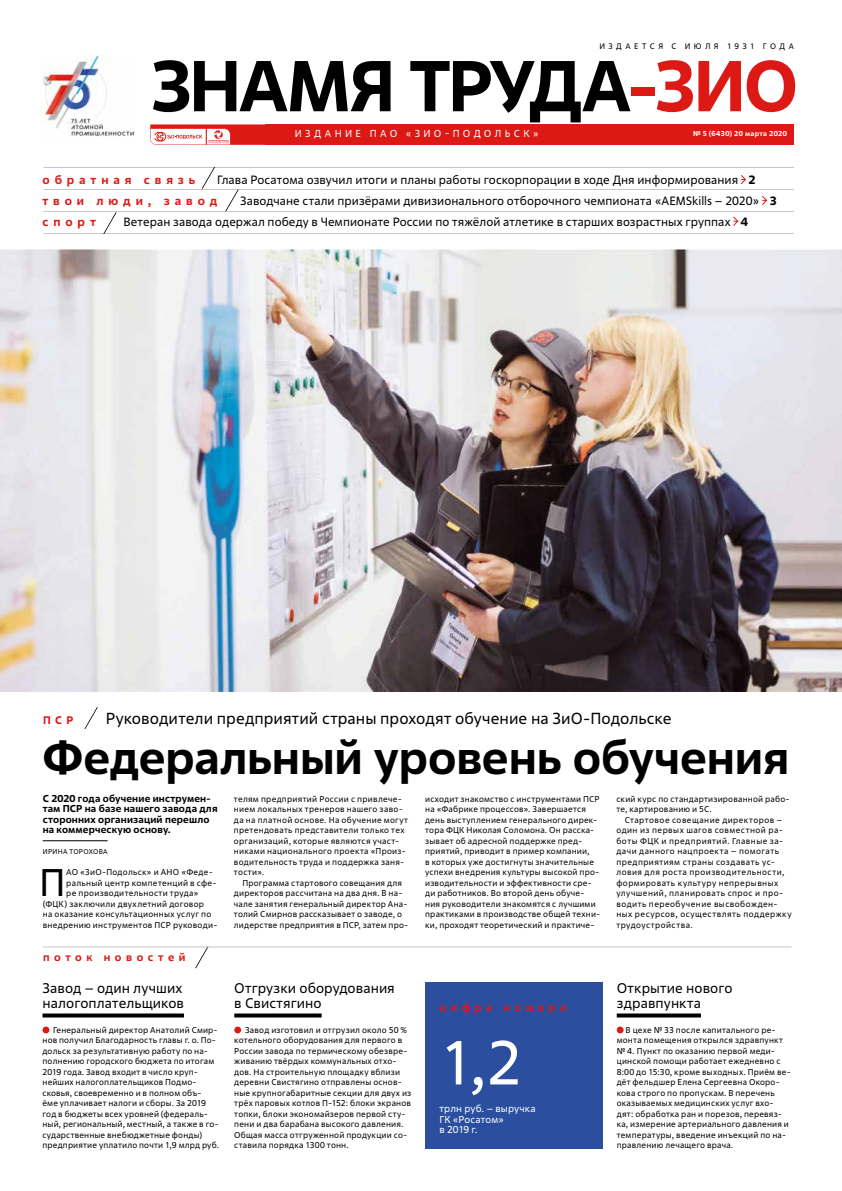
<style>
.page{position:relative;width:842px;height:1191px;background:#fff}
.page>*{position:absolute;margin:0;border:0;box-sizing:border-box;transform-origin:0 0}
.t1{font:700 71.7px "Rosatom";letter-spacing:-.03em;color:#000}
.t2{font:62px "Rosatom";color:#fff}
.t3{font:700 47px "Rosatom";letter-spacing:-.005em;color:#000}
.t4{font:38.5px "Rosatom";color:#000}
.t5{font:16px "Rosatom";letter-spacing:.005em;color:#000}
.t6{font:14px/15px "Rosatom";letter-spacing:.005em;color:#000}
.t7{font:12px/20.8px "Rosatom";letter-spacing:.005em;color:#000}
.t8{font:700 12px "Rosatom";letter-spacing:.405em;color:#dd1915}
.t9{font:700 11px "Rosatom";letter-spacing:.41em;color:#dd1915}
.t10{font:10.1px "Rosatom";letter-spacing:.32em;color:#fff}
.t11{font:700 10px/10.5px "Rosatom";letter-spacing:.015em;color:#000}
.t12{font:10px/10.5px "Rosatom";letter-spacing:.01em;color:#fff}
.t13{font:8.5px/10.5px "Rosatom";letter-spacing:.025em;color:#000}
.t14{font:8.5px/10.5px "Rosatom";letter-spacing:.05em;color:#000}
.t15{font:8px "Rosatom";letter-spacing:.425em;color:#000}
.t16{font:700 7.1px "Rosatom";letter-spacing:.055em;color:#fff}
.t17{font:7px "Rosatom";letter-spacing:.035em;color:#000}
.s1{color:#dd1915}
.s2{font-weight:700}
.s3{font-weight:700;color:#dd1915}
</style>
<div class="page">
<svg style="left:84px;top:707px;width:14px;height:22px"></svg>
<div style="left:265px;top:124px;width:529px;height:21px;background:#dd1915"></div>
<svg style="left:150px;top:124px;width:115px;height:21px"></svg>
<hr style="left:43px;top:167px;width:751px;height:1px;background:#c6c6c6">
<hr style="left:43px;top:189px;width:751px;height:1px;background:#c6c6c6">
<hr style="left:43px;top:211px;width:751px;height:1px;background:#c6c6c6">
<hr style="left:43px;top:233px;width:751px;height:1px;background:#c6c6c6">
<svg style="left:741px;top:175px;width:5px;height:9px"></svg>
<svg style="left:762px;top:196px;width:5px;height:9px"></svg>
<svg style="left:733px;top:216px;width:5px;height:10px"></svg>
<svg style="left:201px;top:167px;width:14px;height:22px"></svg>
<svg style="left:225px;top:189px;width:14px;height:23px"></svg>
<svg style="left:103px;top:212px;width:14px;height:22px"></svg>
<img style="left:43px;top:55px;width:92px;height:81px">
<hr style="left:43px;top:840px;width:65px;height:1px;background:#000">
<img style="left:0;top:249px;width:842px;height:443px">
<div style="left:425px;top:982px;width:177px;height:166px;background:#2b4f9e"></div>
<svg style="left:195px;top:947px;width:13px;height:21px"></svg>
<hr style="left:43px;top:946px;width:748px;height:1px;background:#c6c6c6">
<svg style="left:43px;top:1013px;width:141px;height:4px"></svg>
<div style="left:43px;top:1026px;width:6px;height:7px;background:#dd1915;border-radius:50%"></div>
<svg style="left:234px;top:1013px;width:88px;height:4px"></svg>
<div style="left:234px;top:1026px;width:7px;height:7px;background:#dd1915;border-radius:50%"></div>
<svg style="left:617px;top:1013px;width:84px;height:4px"></svg>
<div style="left:617px;top:1026px;width:7px;height:7px;background:#dd1915;border-radius:50%"></div>
<p class="t15" style="left:599px;top:41px;width:196px">ИЗДАЕТСЯ С ИЮЛЯ 1931 ГОДА</p>
<h1 class="t1" style="left:150px;top:40px;width:650px">ЗНАМЯ ТРУДА<span class="s1">-ЗИО</span></h1>
<p class="t10" style="left:295px;top:128px;width:245px">ИЗДАНИЕ ПАО «ЗИО-ПОДОЛЬСК»</p>
<p class="t16" style="left:693px;top:129px;width:95px">№ 5 (6430) 20 марта 2020</p>
<h3 class="t8" style="left:43px;top:172px;width:154px">обратная связь</h3>
<h3 class="t7" style="left:43px;top:169px;width:715px;text-indent:175px">Глава Росатома озвучил итоги и планы работы госкорпорации в ходе Дня информирования <span class="s2">2 </span><span class="s3">твои люди, завод</span></h3>
<h3 class="t7" style="left:240px;top:190px;width:538px">Заводчане стали призёрами дивизионального отборочного чемпионата «AEMSkills – 2020» <span class="s2">3</span></h3>
<h3 class="t8" style="left:43px;top:214px;width:55px">спорт</h3>
<h3 class="t7" style="left:124px;top:211px;width:626px">Ветеран завода одержал победу в Чемпионате России по тяжёлой атлетике в старших возрастных группах <span class="s2">4</span></h3>
<p class="t9" style="left:43px;top:713px;width:32px">ПСР</p>
<h3 class="t5" style="left:106px;top:708px;width:567px">Руководители предприятий страны проходят обучение на ЗиО-Подольске</h3>
<h3 class="t3" style="left:43px;top:726px;width:748px">Федеральный уровень обучения</h3>
<p class="t11" style="left:43px;top:793px;width:176px">С 2020 года обучение инструмен&shy;там ПСР на базе нашего завода для сторонних организаций перешло на коммерческую основу.</p>
<p class="t17" style="left:43px;top:847px;width:66px">ИРИНА ТОРОХОВА</p>
<h3 class="t4" style="left:39px;top:859px;width:28px">П</h3>
<p class="t13" style="left:66px;top:867px;width:148px">АО «ЗиО-Подольск» и АНО «Феде-</p>
<p class="t13" style="left:66px;top:877px;width:152px">ральный центр компетенций в сфе-</p>
<p class="t13" style="left:66px;top:888px;width:134px">ре производительности труда»</p>
<p class="t13" style="left:43px;top:898px;width:163px">(ФЦК) заключили двухлетний договор</p>
<p class="t13" style="left:43px;top:909px;width:170px">на оказание консультационных услуг по</p>
<p class="t13" style="left:43px;top:919px;width:176px">внедрению инструментов ПСР руководи-</p>
<p class="t9" style="left:43px;top:950px;width:144px">поток новостей</p>
<h3 class="t6" style="left:43px;top:980px;width:143px">Завод – один лучших налогоплательщиков</h3>
<p class="t13" style="left:43px;top:1024px;width:178px;text-indent:11px">Генеральный директор Анатолий Смир&shy;нов получил Благодарность главы г. о. По&shy;дольск за результативную работу по на&shy;полнению городского бюджета по итогам 2019 года. Завод входит в число круп&shy;нейших налогоплательщиков Подмо&shy;сковья, своевременно и в полном объ&shy;ёме уплачивает налоги и сборы. За 2019 год в бюджеты всех уровней (федераль&shy;ный, региональный, местный, а также в го&shy;сударственные внебюджетные фонды) предприятие уплатило почти 1,9 млрд руб.</p>
<p class="t13" style="left:234px;top:793px;width:176px">телям предприятий России с привлече&shy;нием локальных тренеров нашего заво&shy;да на платной основе. На обучение могут претендовать представители только тех организаций, которые являются участ&shy;никами национального проекта «Произ&shy;водительность труда и поддержка заня&shy;тости».</p>
<p class="t13" style="left:234px;top:877px;width:176px;text-indent:9px">Программа стартового совещания для директоров рассчитана на два дня. В на&shy;чале занятия генеральный директор Ана&shy;толий Смирнов рассказывает о заводе, о лидерстве предприятия в ПСР, затем про-</p>
<p class="t13" style="left:425px;top:793px;width:177px">исходит знакомство с инструментами ПСР на «Фабрике процессов». Завершается день выступлением генерального дирек&shy;тора ФЦК Николая Соломона. Он расска&shy;зывает об адресной поддержке пред&shy;приятий, приводит в пример компании,<br>в которых уже достигнуты значительные успехи внедрения культуры высокой про&shy;изводительности и эффективности сре&shy;ди работников. Во второй день обуче&shy;ния руководители знакомятся с лучшими практиками в производстве общей техни&shy;ки, проходят теоретический и практиче-</p>
<p class="t13" style="left:616px;top:793px;width:175px">ский курс по стандартизированной рабо&shy;те, картированию и 5С.</p>
<p class="t14" style="left:616px;top:814px;width:177px;text-indent:8px">Стартовое совещание директоров – один из первых шагов совместной ра&shy;боты ФЦК и предприятий. Главные за&shy;дачи данного нацпроекта – помогать предприятиям страны создавать ус&shy;ловия для роста производительности, формировать культуру непрерывных улучшений, планировать спрос и про&shy;водить переобучение высвобожден&shy;ных ресурсов, осуществлять поддержку трудоустройства.</p>
<h3 class="t6" style="left:234px;top:980px;width:162px">Отгрузки оборудования в Свистягино</h3>
<p class="t13" style="left:234px;top:1024px;width:179px;text-indent:11px">Завод изготовил и отгрузил около 50 % котельного оборудования для первого в России завода по термическому обезвре&shy;живанию твёрдых коммунальных отхо&shy;дов. На строительную площадку вблизи деревни Свистягино отправлены основ&shy;ные крупногабаритные секции для двух из трёх паровых котлов П-152: блоки экранов топки, блоки экономайзеров первой сту&shy;пени и два барабана высокого давления.<br>Общая масса отгруженной продукции со&shy;ставила порядка 1300 тонн.</p>
<p class="t9" style="left:439px;top:1000px;width:128px">цифра номера</p>
<h2 class="t2" style="left:439px;top:1024px;width:84px">1,2</h2>
<p class="t12" style="left:439px;top:1103px;width:98px">трлн руб. – выручка<br>ГК «Росатом»<br>в 2019 г.</p>
<h3 class="t6" style="left:617px;top:980px;width:117px">Открытие нового здравпункта</h3>
<p class="t13" style="left:617px;top:1024px;width:176px;text-indent:9px">В цехе № 33 после капитального ре&shy;монта помещения открылся здравпункт № 4. Пункт по оказанию первой меди&shy;цинской помощи работает ежедневно с 8:00 до 15:30, кроме выходных. Приём ве&shy;дёт фельдшер Елена Сергеевна Окоро&shy;кова строго по пропускам. В перечень оказываемых медицинских услуг вхо&shy;дят: обработка ран и порезов, перевяз&shy;ка, измерение артериального давления и температуры, введение инъекций по на&shy;правлению лечащего врача.</p>
</div>
